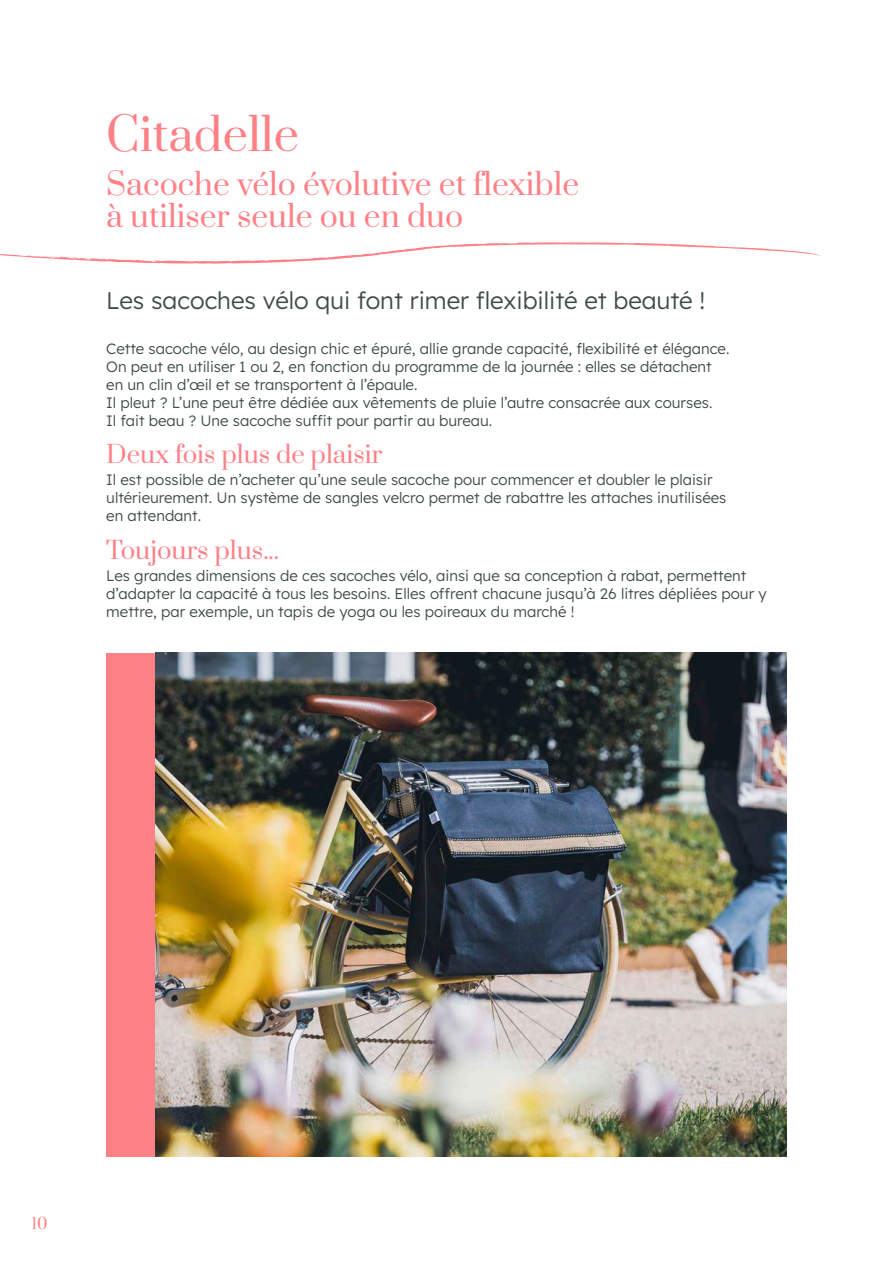
<style>
.page{position:relative;width:893px;height:1263px;background:#fff}
.page>*{position:absolute;margin:0;border:0;box-sizing:border-box;transform-origin:0 0}
.t1{font:45px "Prata";color:#ff8188}
.t2{font:30px/31.5px "Prata";color:#ff8188}
.t3{font:24px "Lexend Deca";color:#3e4c47}
.t4{font:24px "Prata";color:#ff8188}
.t5{font:15px/18px "Lexend Deca";color:#3e4c47}
.t6{font:15px "Prata";color:#ff8188}
</style>
<div class="page">
<svg style="left:0;top:242px;width:820px;height:22px"></svg>
<img style="left:155px;top:653px;width:632px;height:504px">
<div style="left:106px;top:653px;width:49px;height:504px;background:#ff8188"></div>
<h1 class="t1" style="left:106px;top:97px;width:194px">Citadelle</h1>
<h2 class="t2" style="left:106px;top:167px;width:474px">Sacoche vélo évolutive et flexible à utiliser seule ou en duo</h2>
<h3 class="t3" style="left:106px;top:283px;width:600px">Les sacoches vélo qui font rimer flexibilité et beauté !</h3>
<p class="t5" style="left:106px;top:338px;width:625px">Cette sacoche vélo, au design chic et épuré, allie grande capacité, flexibilité et élégance.<br>On peut en utiliser 1 ou 2, en fonction du programme de la journée : elles se détachent en un clin d’œil et se transportent à l’épaule.<br>Il pleut ? L’une peut être dédiée aux vêtements de pluie l’autre consacrée aux courses.<br>Il fait beau ? Une sacoche suffit pour partir au bureau.</p>
<h3 class="t4" style="left:106px;top:434px;width:278px">Deux fois plus de plaisir</h3>
<p class="t5" style="left:106px;top:470px;width:622px">Il est possible de n’acheter qu’une seule sacoche pour commencer et doubler le plaisir ultérieurement. Un système de sangles velcro permet de rabattre les attaches inutilisées en attendant.</p>
<h3 class="t4" style="left:106px;top:530px;width:174px">Toujours plus...</h3>
<p class="t5" style="left:106px;top:566px;width:662px">Les grandes dimensions de ces sacoches vélo, ainsi que sa conception à rabat, permettent d’adapter la capacité à tous les besoins. Elles offrent chacune jusqu’à 26 litres dépliées pour y mettre, par exemple, un tapis de yoga ou les poireaux du marché !</p>
<p class="t6" style="left:32px;top:1211px;width:17px">10</p>
</div>
